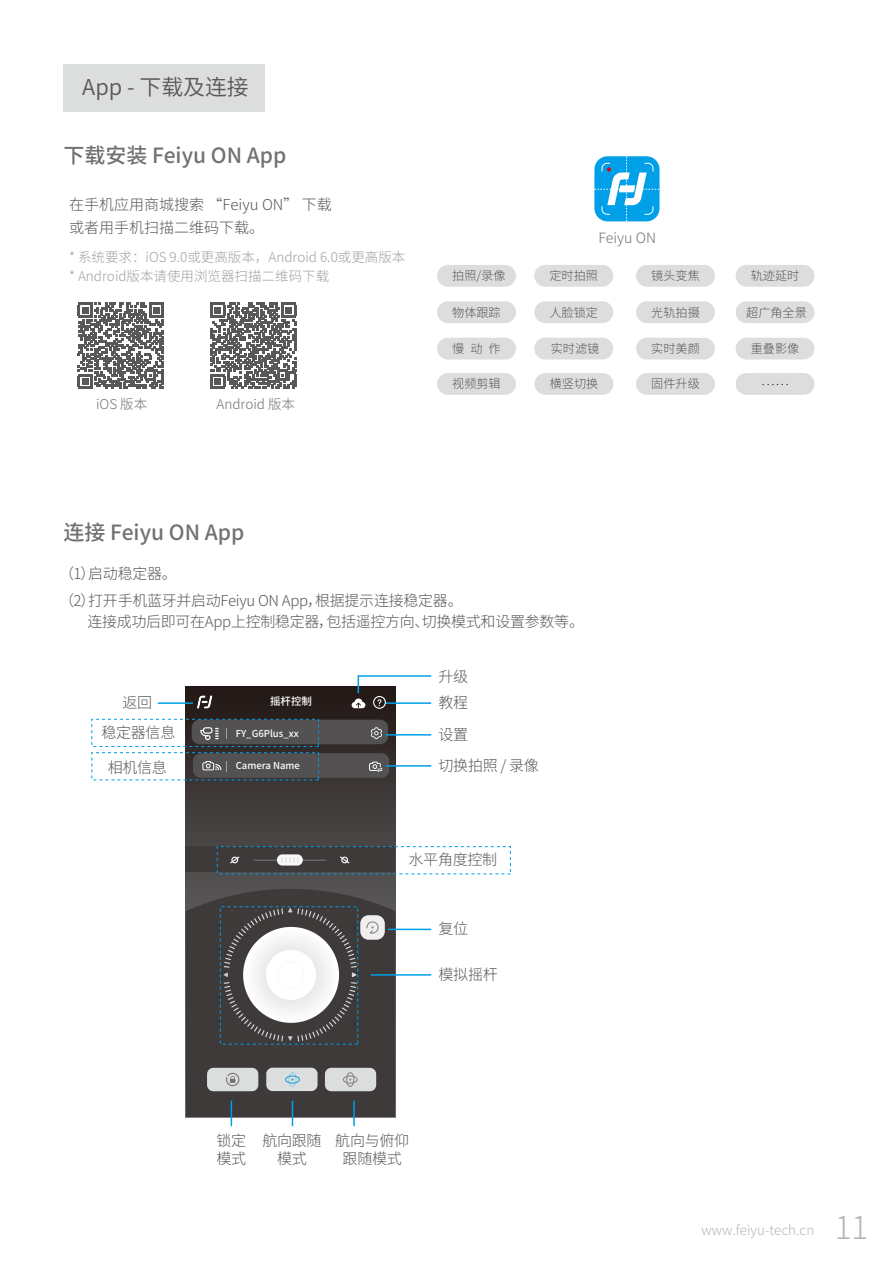
<style>
.page{position:relative;width:893px;height:1263px;background:#fff}
.page>*{position:absolute;margin:0;border:0;box-sizing:border-box;transform-origin:0 0}
.t1{font:300 31.5px "Source Han Sans CN";color:#b5b6b6}
.t2{font:21.9px "Source Han Sans CN";color:#595757}
.t3{font:500 21px "Source Han Sans CN";color:#727171}
.t4{font:300 15px/18px "Source Han Sans CN";letter-spacing:-.02em;color:#595757}
.t5{font:300 15px/22.8px "Source Han Sans CN";color:#595757}
.t6{font:300 14.25px "Source Han Sans CN";color:#727171}
.t7{font:300 13.5px "Source Han Sans CN";color:#9fa0a0}
.t8{font:300 13.5px "Source Han Sans CN";color:#b5b6b6}
.t9{font:300 13.5px "Source Han Sans CN";color:#727171}
.t10{font:300 12.15px "Source Han Sans CN";color:#595757}
.t11{font:300 12.15px "Source Han Sans CN";color:#221815}
.t12{font:500 10.5px "Source Han Sans CN";color:#fff}
.t13{font:500 9.6px "Source Han Sans CN";color:#fff}
</style>
<div class="page">
<svg style="left:186px;top:687px;width:209px;height:202px;background:#3b3736"></svg>
<div style="left:186px;top:846px;width:209px;height:26px;background:#3e3a39"></div>
<svg style="left:186px;top:889px;width:209px;height:228px;background:#3f3c3c"></svg>
<div style="left:360px;top:915px;width:25px;height:25px;background:#efefef;border-radius:8px"></div>
<svg style="left:366px;top:921px;width:13px;height:12px"></svg>
<div style="left:193px;top:753px;width:196px;height:25px;background:#535151;border-radius:8px"></div>
<div style="left:192px;top:720px;width:196px;height:24px;background:#535151;border-radius:8px"></div>
<svg style="left:371px;top:727px;width:11px;height:12px"></svg>
<svg style="left:197px;top:695px;width:16px;height:14px"></svg>
<div style="left:207px;top:1068px;width:51px;height:23px;background:#dcdddd;border-radius:6px"></div>
<div style="left:266px;top:1068px;width:52px;height:23px;background:#dcdddd;border-radius:6px"></div>
<div style="left:325px;top:1068px;width:51px;height:23px;background:#dcdddd;border-radius:6px"></div>
<svg style="left:224px;top:908px;width:132px;height:133px"></svg>
<svg style="left:230px;top:856px;width:10px;height:8px"></svg>
<svg style="left:340px;top:856px;width:10px;height:8px"></svg>
<hr style="left:254px;top:860px;width:72px;height:1px;background:#727171">
<div style="left:277px;top:854px;width:26px;height:11px;background:#f7f8f8;border-radius:5px"></div>
<svg style="left:282px;top:858px;width:16px;height:5px"></svg>
<div style="left:202px;top:762px;width:12px;height:8px;border:1px solid #fff"></div>
<div style="left:369px;top:763px;width:12px;height:8px;border:1px solid #fff"></div>
<svg style="left:372px;top:761px;width:11px;height:12px"></svg>
<svg style="left:200px;top:727px;width:19px;height:13px"></svg>
<svg style="left:205px;top:761px;width:22px;height:11px"></svg>
<svg style="left:226px;top:1073px;width:13px;height:13px"></svg>
<svg style="left:285px;top:1072px;width:15px;height:15px"></svg>
<svg style="left:343px;top:1072px;width:15px;height:15px"></svg>
<div style="left:64px;top:64px;width:201px;height:47px;background:#dcdddd"></div>
<div style="left:76px;top:301px;width:90px;height:90px;background:linear-gradient(to right,#fff,#fff)"></div>
<svg style="left:78px;top:303px;width:86px;height:86px"></svg>
<svg style="left:211px;top:303px;width:85px;height:86px"></svg>
<div style="left:736px;top:265px;width:78px;height:22px;background:#dcdddd;border-radius:11px"></div>
<div style="left:636px;top:265px;width:79px;height:22px;background:#dcdddd;border-radius:11px"></div>
<div style="left:636px;top:373px;width:79px;height:22px;background:#dcdddd;border-radius:11px"></div>
<div style="left:437px;top:265px;width:79px;height:22px;background:#dcdddd;border-radius:11px"></div>
<div style="left:534px;top:265px;width:79px;height:22px;background:#dcdddd;border-radius:11px"></div>
<div style="left:736px;top:338px;width:78px;height:21px;background:#dcdddd;border-radius:11px"></div>
<div style="left:535px;top:373px;width:78px;height:22px;background:#dcdddd;border-radius:11px"></div>
<div style="left:437px;top:373px;width:79px;height:22px;background:#dcdddd;border-radius:11px"></div>
<div style="left:636px;top:338px;width:79px;height:21px;background:#dcdddd;border-radius:11px"></div>
<div style="left:636px;top:301px;width:79px;height:22px;background:#dcdddd;border-radius:11px"></div>
<div style="left:534px;top:301px;width:79px;height:22px;background:#dcdddd;border-radius:11px"></div>
<div style="left:437px;top:301px;width:79px;height:22px;background:#dcdddd;border-radius:11px"></div>
<div style="left:736px;top:301px;width:78px;height:22px;background:#dcdddd;border-radius:11px"></div>
<div style="left:736px;top:373px;width:78px;height:22px;background:#dcdddd;border-radius:11px"></div>
<div style="left:437px;top:338px;width:79px;height:21px;background:#dcdddd;border-radius:11px"></div>
<div style="left:534px;top:338px;width:79px;height:21px;background:#dcdddd;border-radius:11px"></div>
<svg style="left:594px;top:156px;width:66px;height:65px"></svg>
<hr style="left:371px;top:974px;width:60px;height:2px;background:#00a0e9">
<hr style="left:388px;top:929px;width:43px;height:1px;background:#00a0e9">
<svg style="left:231px;top:1101px;width:1px;height:25px"></svg>
<svg style="left:292px;top:1101px;width:1px;height:25px"></svg>
<hr style="left:353px;top:1101px;width:2px;height:25px;background:#00a0e9">
<hr style="left:386px;top:734px;width:45px;height:1px;background:#00a0e9">
<hr style="left:158px;top:702px;width:35px;height:2px;background:#00a0e9">
<hr style="left:386px;top:765px;width:45px;height:2px;background:#00a0e9">
<div style="left:91px;top:719px;width:228px;height:28px;border:1px dashed #00a0e9"></div>
<div style="left:217px;top:846px;width:294px;height:28px;border:1px dashed #00a0e9"></div>
<svg style="left:352px;top:675px;width:80px;height:34px"></svg>
<h2 class="t2" style="left:82px;top:75px;width:168px">App - 下载及连接</h2>
<h3 class="t3" style="left:64px;top:144px;width:224px">下载安装 Feiyu ON App</h3>
<p class="t5" style="left:69px;top:194px;width:264px">在手机应用商城搜索 “Feiyu ON” 下载或者用手机扫描二维码下载。</p>
<p class="t7" style="left:69px;top:268px;width:262px">* Android版本请使用浏览器扫描二维码下载</p>
<p class="t7" style="left:69px;top:249px;width:338px">* 系统要求：iOS 9.0或更高版本，Android 6.0或更高版本</p>
<p class="t9" style="left:96px;top:396px;width:53px">iOS 版本</p>
<p class="t9" style="left:216px;top:396px;width:80px">Android 版本</p>
<h3 class="t3" style="left:64px;top:521px;width:182px">连接 Feiyu ON App</h3>
<p class="t6" style="left:598px;top:229px;width:59px">Feiyu ON</p>
<p class="t10" style="left:452px;top:269px;width:55px">拍照/录像</p>
<p class="t10" style="left:549px;top:269px;width:50px">定时拍照</p>
<p class="t10" style="left:651px;top:269px;width:50px">镜头变焦</p>
<p class="t10" style="left:751px;top:269px;width:50px">轨迹延时</p>
<p class="t10" style="left:452px;top:305px;width:50px">物体跟踪</p>
<p class="t10" style="left:549px;top:305px;width:50px">人脸锁定</p>
<p class="t10" style="left:651px;top:305px;width:50px">光轨拍摄</p>
<p class="t10" style="left:746px;top:306px;width:62px">超广角全景</p>
<p class="t10" style="left:452px;top:342px;width:50px">慢动作</p>
<p class="t10" style="left:551px;top:342px;width:50px">实时滤镜</p>
<p class="t10" style="left:452px;top:377px;width:50px">视频剪辑</p>
<p class="t10" style="left:550px;top:377px;width:50px">横竖切换</p>
<p class="t10" style="left:651px;top:342px;width:50px">实时美颜</p>
<p class="t10" style="left:651px;top:377px;width:50px">固件升级</p>
<p class="t10" style="left:751px;top:342px;width:50px">重叠影像</p>
<p class="t11" style="left:762px;top:374px;width:28px">......</p>
<p class="t4" style="left:59px;top:559px;width:405px;line-height:27.6px">（1）启动稳定器。<br>（2）打开手机蓝牙并启动Feiyu ON App，根据提示连接稳定器。</p>
<p class="t4" style="left:87px;top:613px;width:498px">连接成功后即可在App上控制稳定器，包括遥控方向、切换模式和设置参数等。</p>
<p class="t4" style="left:439px;top:668px;width:31px">升级</p>
<p class="t4" style="left:123px;top:694px;width:31px">返回</p>
<p class="t4" style="left:439px;top:694px;width:31px">教程</p>
<p class="t4" style="left:101px;top:724px;width:75px">稳定器信息</p>
<p class="t4" style="left:108px;top:759px;width:61px">相机信息</p>
<p class="t12" style="left:270px;top:695px;width:43px">摇杆控制</p>
<p class="t13" style="left:236px;top:728px;width:65px">FY_G6Plus_xx</p>
<p class="t13" style="left:236px;top:760px;width:66px">Camera Name</p>
<p class="t4" style="left:439px;top:726px;width:31px">设置</p>
<p class="t4" style="left:439px;top:757px;width:102px">切换拍照 / 录像</p>
<p class="t4" style="left:409px;top:851px;width:90px">水平角度控制</p>
<p class="t4" style="left:439px;top:920px;width:31px">复位</p>
<p class="t4" style="left:439px;top:966px;width:61px">模拟摇杆</p>
<p class="t4" style="left:216px;top:1132px;width:31px">锁定模式</p>
<p class="t4" style="left:262px;top:1132px;width:61px;text-align:center">航向跟随模式</p>
<p class="t4" style="left:335px;top:1132px;width:75px;text-align:center">航向与俯仰跟随模式</p>
<p class="t8" style="left:701px;top:1222px;width:115px">www.feiyu-tech.cn</p>
<h1 class="t1" style="left:835px;top:1209px;width:35px">11</h1>
</div>
